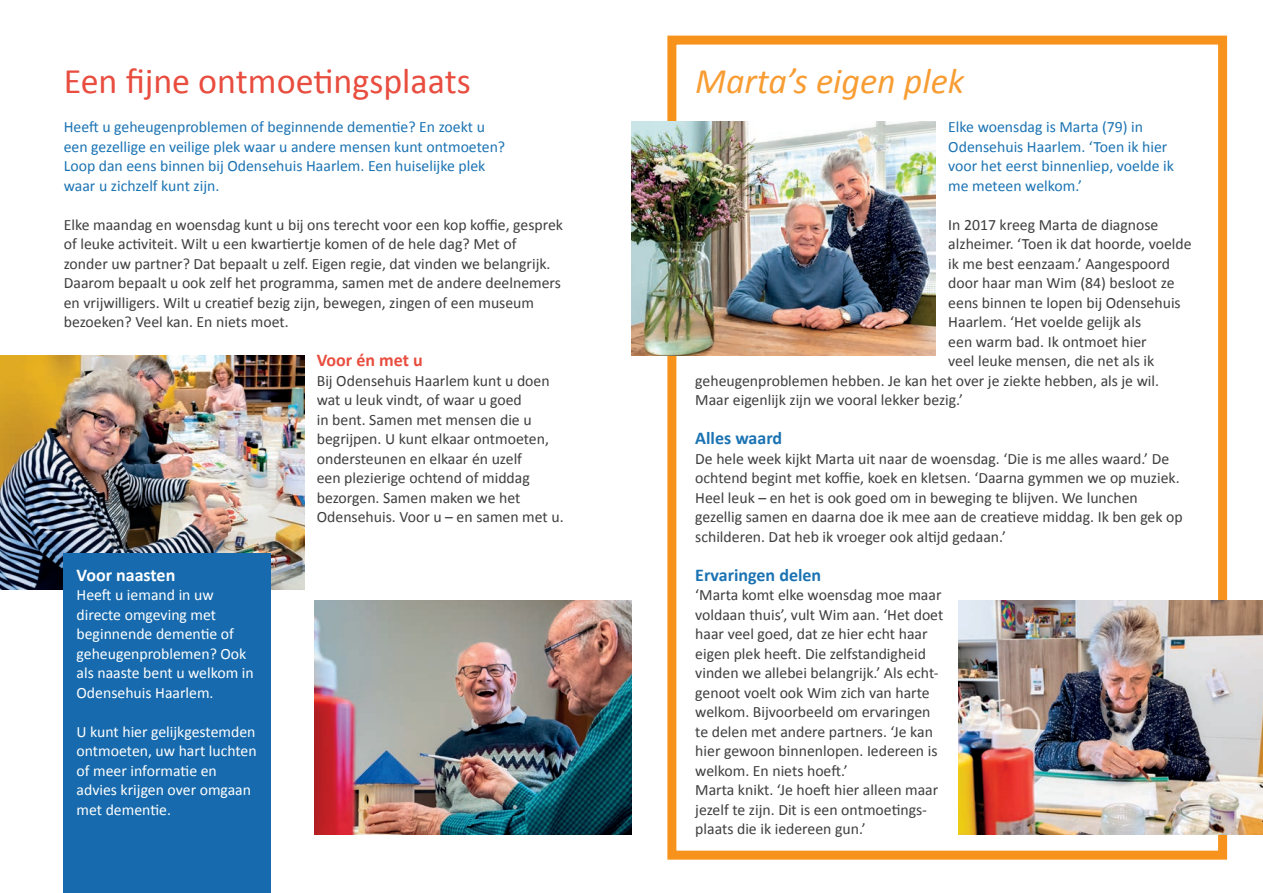
<style>
.page{position:relative;width:1263px;height:893px;background:#fff}
.page>*{position:absolute;margin:0;border:0;box-sizing:border-box;transform-origin:0 0}
.t1{font:36px "Calibri";color:#e84d3f}
.t2{font:italic 36px "Calibri";color:#f89d33}
.t3{font:700 18px "Calibri";color:#1b73b3}
.t4{font:700 18px "Calibri";color:#fff}
.t5{font:700 18px "Calibri";color:#e84d3f}
.t6{font:15.75px/19.5px "Calibri";color:#3e3e3f}
.t7{font:15.75px/19.5px "Calibri";color:#1b73b3}
.t8{font:15.75px/19.5px "Calibri";color:#fff}
</style>
<div class="page">
<div style="left:667px;top:36px;width:560px;height:824px;background:#fff;border:9px solid #f7931d"></div>
<img style="left:631px;top:121px;width:304px;height:234px">
<img style="left:0;top:355px;width:304px;height:234px">
<img style="left:959px;top:600px;width:304px;height:234px">
<img style="left:315px;top:600px;width:316px;height:234px">
<div style="left:64px;top:554px;width:207px;height:339px;background:#166aad"></div>
<h1 class="t1" style="left:64px;top:59px;width:409px">Een fijne ontmoetingsplaats</h1>
<p class="t7" style="left:64px;top:116px;width:443px">Heeft u geheugenproblemen of beginnende dementie? En zoekt u een gezellige en veilige plek waar u andere mensen kunt ontmoeten?<br>Loop dan eens binnen bij Odensehuis Haarlem. Een huiselijke plek waar u zichzelf kunt zijn.</p>
<p class="t6" style="left:64px;top:214px;width:501px">Elke maandag en woensdag kunt u bij ons terecht voor een kop koffie, gesprek of leuke activiteit. Wilt u een kwartiertje komen of de hele dag? Met of zonder uw partner? Dat bepaalt u zelf. Eigen regie, dat vinden we belangrijk.<br>Daarom bepaalt u ook zelf het programma, samen met de andere deelnemers en vrijwilligers. Wilt u creatief bezig zijn, bewegen, zingen of een museum bezoeken? Veel kan. En niets moet.</p>
<p class="t5" style="left:317px;top:349px;width:107px">Voor én met u</p>
<p class="t6" style="left:317px;top:370px;width:248px">Bij Odensehuis Haarlem kunt u doen wat u leuk vindt, of waar u goed<br>in bent. Samen met mensen die u begrijpen. U kunt elkaar ontmoeten, ondersteunen en elkaar én uzelf<br>een plezierige ochtend of middag bezorgen. Samen maken we het<br>Odensehuis. Voor u – en samen met u.</p>
<p class="t4" style="left:77px;top:563px;width:100px">Voor naasten</p>
<p class="t8" style="left:77px;top:584px;width:179px">Heeft u iemand in uw directe omgeving met beginnende dementie of geheugenproblemen? Ook als naaste bent u welkom in<br>Odensehuis Haarlem.</p>
<p class="t8" style="left:77px;top:721px;width:182px">U kunt hier gelijkgestemden ontmoeten, uw hart luchten of meer informatie en advies krijgen over omgaan met dementie.</p>
<h1 class="t2" style="left:695px;top:59px;width:270px">Marta’s eigen plek</h1>
<p class="t7" style="left:948px;top:116px;width:227px">Elke woensdag is Marta (79) in<br>Odensehuis Haarlem. ‘Toen ik hier voor het eerst binnenliep, voelde ik me meteen welkom.’</p>
<p class="t6" style="left:948px;top:214px;width:212px">In 2017 kreeg Marta de diagnose</p>
<p class="t6" style="left:948px;top:233px;width:245px">alzheimer. ‘Toen ik dat hoorde, voelde</p>
<p class="t6" style="left:948px;top:253px;width:223px">ik me best eenzaam.’ Aangespoord</p>
<p class="t6" style="left:948px;top:272px;width:228px">door haar man Wim (84) besloot ze</p>
<p class="t6" style="left:948px;top:292px;width:234px">eens binnen te lopen bij Odensehuis</p>
<p class="t6" style="left:948px;top:311px;width:194px">Haarlem. ‘Het voelde gelijk als</p>
<p class="t6" style="left:948px;top:331px;width:200px">een warm bad. Ik ontmoet hier</p>
<p class="t6" style="left:948px;top:350px;width:207px">veel leuke mensen, die net als ik</p>
<p class="t6" style="left:695px;top:370px;width:465px">geheugenproblemen hebben. Je kan het over je ziekte hebben, als je wil.</p>
<p class="t6" style="left:695px;top:389px;width:269px">Maar eigenlijk zijn we vooral lekker bezig.’</p>
<p class="t3" style="left:695px;top:427px;width:88px">Alles waard</p>
<p class="t6" style="left:695px;top:448px;width:489px">De hele week kijkt Marta uit naar de woensdag. ‘Die is me alles waard.’ De ochtend begint met koffie, koek en kletsen. ‘Daarna gymmen we op muziek.<br>Heel leuk – en het is ook goed om in beweging te blijven. We lunchen gezellig samen en daarna doe ik mee aan de creatieve middag. Ik ben gek op schilderen. Dat heb ik vroeger ook altijd gedaan.’</p>
<p class="t3" style="left:695px;top:563px;width:127px">Ervaringen delen</p>
<p class="t6" style="left:695px;top:584px;width:250px">‘Marta komt elke woensdag moe maar voldaan thuis’, vult Wim aan. ‘Het doet haar veel goed, dat ze hier echt haar eigen plek heeft. Die zelfstandigheid vinden we allebei belangrijk.’ Als echt&shy;genoot voelt ook Wim zich van harte welkom. Bijvoorbeeld om ervaringen te delen met andere partners. ‘Je kan hier gewoon binnenlopen. Iedereen is welkom. En niets hoeft.’<br>Marta knikt. ‘Je hoeft hier alleen maar jezelf te zijn. Dit is een ontmoetings&shy;plaats die ik iedereen gun.’</p>
</div>
